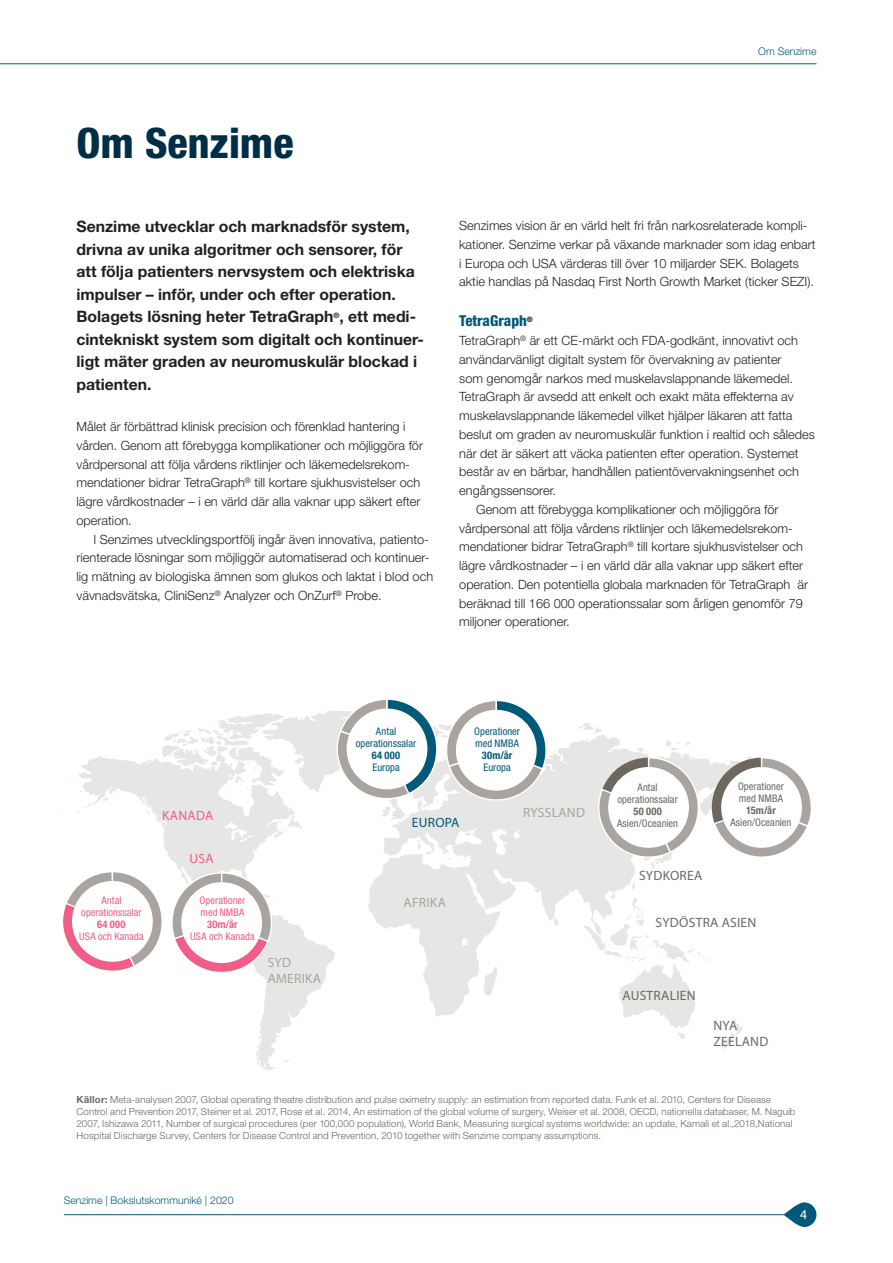
<style>
.page{position:relative;width:893px;height:1263px;background:#fff}
.page>*{position:absolute;margin:0;border:0;box-sizing:border-box;transform-origin:0 0}
.Rubbe{font:800 condensed 42px "Helvetica Neue LT Std";color:#002e46}
.ingress{font:700 15.75px/22.5px "Helvetica Neue LT Std";color:#231f20}
.Mellis_blå{font:800 condensed 15px "Helvetica Neue LT Std";color:#005978}
.t1{font:13.5px/16.2px "Myriad Pro";letter-spacing:.02em;color:#6d6760}
.t2{font:13.5px/16.2px "Myriad Pro";letter-spacing:.02em;color:#a9a4a0}
.t3{font:13.5px "Myriad Pro";letter-spacing:.02em;color:#f05e88}
.t4{font:13.5px "Myriad Pro";letter-spacing:.02em;color:#005978}
.t5{font:13.5px "Myriad Pro";color:#fff}
.Bröd{font:300 12.75px/18.8px "Helvetica Neue LT Std";color:#231f20}
.Bröd_indrag{font:300 12.75px/18.8px "Helvetica Neue LT Std";color:#231f20}
.Text{font:condensed 10.5px/12px "Helvetica Neue LT Std";letter-spacing:.005em;color:#6d6760;text-align:center}
.Text-2{font:condensed 10.5px/12px "Helvetica Neue LT Std";letter-spacing:.005em;color:#f05e88;text-align:center}
.Text-3{font:condensed 10.5px/12px "Helvetica Neue LT Std";letter-spacing:.005em;color:#005978;text-align:center}
.Bröd-2{font:300 10.5px "Helvetica Neue LT Std";color:#005978}
.Text-4{font:700 condensed 10.5px "Helvetica Neue LT Std";letter-spacing:.025em;color:#005978}
.Text-5{font:700 condensed 10.5px "Helvetica Neue LT Std";letter-spacing:.025em;color:#f05e88}
.Text-6{font:700 condensed 10.5px "Helvetica Neue LT Std";letter-spacing:.015em;color:#6d6760}
.Text-7{font:300 9.75px/12px "Helvetica Neue LT Std";letter-spacing:.01em;color:#6d6760}
.s1{font-weight:700}
</style>
<div class="page">
<hr style="left:64px;top:1214px;width:723px;height:1px;background:#005978">
<svg style="left:784px;top:1202px;width:32px;height:25px"></svg>
<hr style="left:0;top:64px;width:816px;height:1px;background:#025b7a">
<svg style="left:71px;top:710px;width:672px;height:361px"></svg>
<svg style="left:596px;top:756px;width:104px;height:108px"></svg>
<div style="left:608px;top:767px;width:81px;height:81px;background:#fff;border-radius:50%"></div>
<svg style="left:334px;top:699px;width:213px;height:108px"></svg>
<div style="left:456px;top:710px;width:81px;height:81px;background:#fff;border-radius:50%"></div>
<svg style="left:63px;top:870px;width:210px;height:109px"></svg>
<div style="left:181px;top:882px;width:81px;height:81px;background:#fff;border-radius:50%"></div>
<svg style="left:706px;top:756px;width:105px;height:108px"></svg>
<div style="left:721px;top:767px;width:81px;height:81px;background:#fff;border-radius:50%"></div>
<p class="Bröd-2" style="left:758px;top:45px;width:60px">Om Senzime</p>
<p class="Rubbe" style="left:77px;top:117px;width:219px">Om Senzime</p>
<p class="ingress" style="left:77px;top:215px;width:349px">Senzime utvecklar och marknadsför system, drivna av unika algoritmer och sensorer, för att följa patienters nervsystem och elektriska impulser – inför, under och efter operation.<br>Bolagets lösning heter TetraGraph<sup>®</sup>, ett medi&shy;cintekniskt system som digitalt och kontinuer&shy;ligt mäter graden av neuromuskulär blockad i patienten.</p>
<p class="Bröd" style="left:77px;top:417px;width:348px">Målet är förbättrad klinisk precision och förenklad hantering i vården. Genom att förebygga komplikationer och möjliggöra för vårdpersonal att följa vårdens riktlinjer och läkemedelsrekom&shy;mendationer bidrar TetraGraph<sup>®</sup> till kortare sjukhusvistelser och lägre vårdkostnader – i en värld där alla vaknar upp säkert efter operation.</p>
<p class="Bröd_indrag" style="left:77px;top:529px;width:358px;text-indent:17px">I Senzimes utvecklingsportfölj ingår även innovativa, patiento&shy;rienterade lösningar som möjliggör automatiserad och kontinuer&shy;lig mätning av biologiska ämnen som glukos och laktat i blod och vävnadsvätska, CliniSenz<sup>®</sup> Analyzer och OnZurf<sup>®</sup> Probe.</p>
<p class="Bröd" style="left:459px;top:216px;width:358px">Senzimes vision är en värld helt fri från narkosrelaterade kompli&shy;kationer. Senzime verkar på växande marknader som idag enbart i Europa och USA värderas till över 10 miljarder SEK. Bolagets aktie handlas på Nasdaq First North Growth Market (ticker SEZI).</p>
<p class="Mellis_blå" style="left:459px;top:312px;width:75px">TetraGraph<sup>®</sup></p>
<p class="Bröd" style="left:459px;top:331px;width:357px">TetraGraph<sup>®</sup> är ett CE-märkt och FDA-godkänt, innovativt och användarvänligt digitalt system för övervakning av patienter<br>som genomgår narkos med muskelavslappnande läkemedel.<br>TetraGraph är avsedd att enkelt och exakt mäta effekterna av muskelavslappnande läkemedel vilket hjälper läkaren att fatta beslut om graden av neuromuskulär funktion i realtid och således när det är säkert att väcka patienten efter operation. Systemet består av en bärbar, handhållen patientövervakningsenhet och engångssensorer.</p>
<p class="Bröd_indrag" style="left:459px;top:500px;width:350px;text-indent:17px">Genom att förebygga komplikationer och möjliggöra för vårdpersonal att följa vårdens riktlinjer och läkemedelsrekom&shy;mendationer bidrar TetraGraph<sup>®</sup> till kortare sjukhusvistelser och lägre vårdkostnader – i en värld där alla vaknar upp säkert efter operation. Den potentiella globala marknaden för TetraGraph är beräknad till 166 000 operationssalar som årligen genomför 79 miljoner operationer.</p>
<p class="Text-3" style="left:356px;top:725px;width:62px">Antal operationssalar</p>
<p class="Text-4" style="left:372px;top:748px;width:30px">64 000</p>
<p class="Text-3" style="left:372px;top:761px;width:29px">Europa</p>
<p class="Text-3" style="left:474px;top:725px;width:47px;text-align:left">Operationer med NMBA</p>
<p class="Text-4" style="left:482px;top:748px;width:32px">30m/år</p>
<p class="Text-3" style="left:483px;top:761px;width:29px">Europa</p>
<p class="Text-2" style="left:81px;top:894px;width:62px">Antal operationssalar</p>
<p class="Text-5" style="left:97px;top:918px;width:30px">64 000</p>
<p class="Text-2" style="left:79px;top:930px;width:66px">USA och Kanada</p>
<p class="t3" style="left:162px;top:807px;width:53px">KANADA</p>
<p class="t3" style="left:190px;top:850px;width:26px">USA</p>
<p class="Text-2" style="left:200px;top:894px;width:47px;text-align:left">Operationer med NMBA</p>
<p class="Text-5" style="left:207px;top:918px;width:32px">30m/år</p>
<p class="Text-2" style="left:190px;top:930px;width:66px">USA och Kanada</p>
<p class="t2" style="left:268px;top:954px;width:55px">SYD<br>AMERIKA</p>
<p class="t4" style="left:412px;top:814px;width:49px">EUROPA</p>
<p class="t2" style="left:404px;top:894px;width:44px">AFRIKA</p>
<p class="t2" style="left:523px;top:804px;width:63px">RYSSLAND</p>
<p class="Text" style="left:617px;top:781px;width:62px">Antal operationssalar</p>
<p class="Text-6" style="left:633px;top:805px;width:30px">50 000</p>
<p class="Text" style="left:617px;top:817px;width:63px">Asien/Oceanien</p>
<p class="t1" style="left:639px;top:867px;width:65px">SYDKOREA</p>
<p class="Text" style="left:738px;top:780px;width:47px;text-align:left">Operationer med NMBA</p>
<p class="Text-6" style="left:746px;top:804px;width:31px">15m/år</p>
<p class="Text" style="left:730px;top:816px;width:63px">Asien/Oceanien</p>
<p class="t1" style="left:655px;top:914px;width:102px">SYDÖSTRA ASIEN</p>
<p class="t1" style="left:623px;top:987px;width:75px">AUSTRALIEN</p>
<p class="t1" style="left:713px;top:1017px;width:56px">NYA<br>ZEELAND</p>
<p class="Text-7" style="left:77px;top:1094px;width:720px"><span class="s1">Källor:</span> Meta-analysen 2007, Global operating theatre distribution and pulse oximetry supply: an estimation from reported data. Funk et al. 2010, Centers for Disease Control and Prevention 2017, Steiner et al. 2017, Rose et al. 2014, An estimation of the global volume of surgery, Weiser et al. 2008, OECD, nationella databaser, M. Naguib 2007, Ishizawa 2011, Number of surgical procedures (per 100,000 population), World Bank, Measuring surgical systems worldwide: an update, Kamali et al.,2018,National Hospital Discharge Survey, Centers for Disease Control and Prevention, 2010 together with Senzime company assumptions.</p>
<p class="Bröd-2" style="left:64px;top:1194px;width:171px">Senzime | Bokslutskommuniké | 2020</p>
<p class="t5" style="left:800px;top:1206px;width:8px">4</p>
</div>
